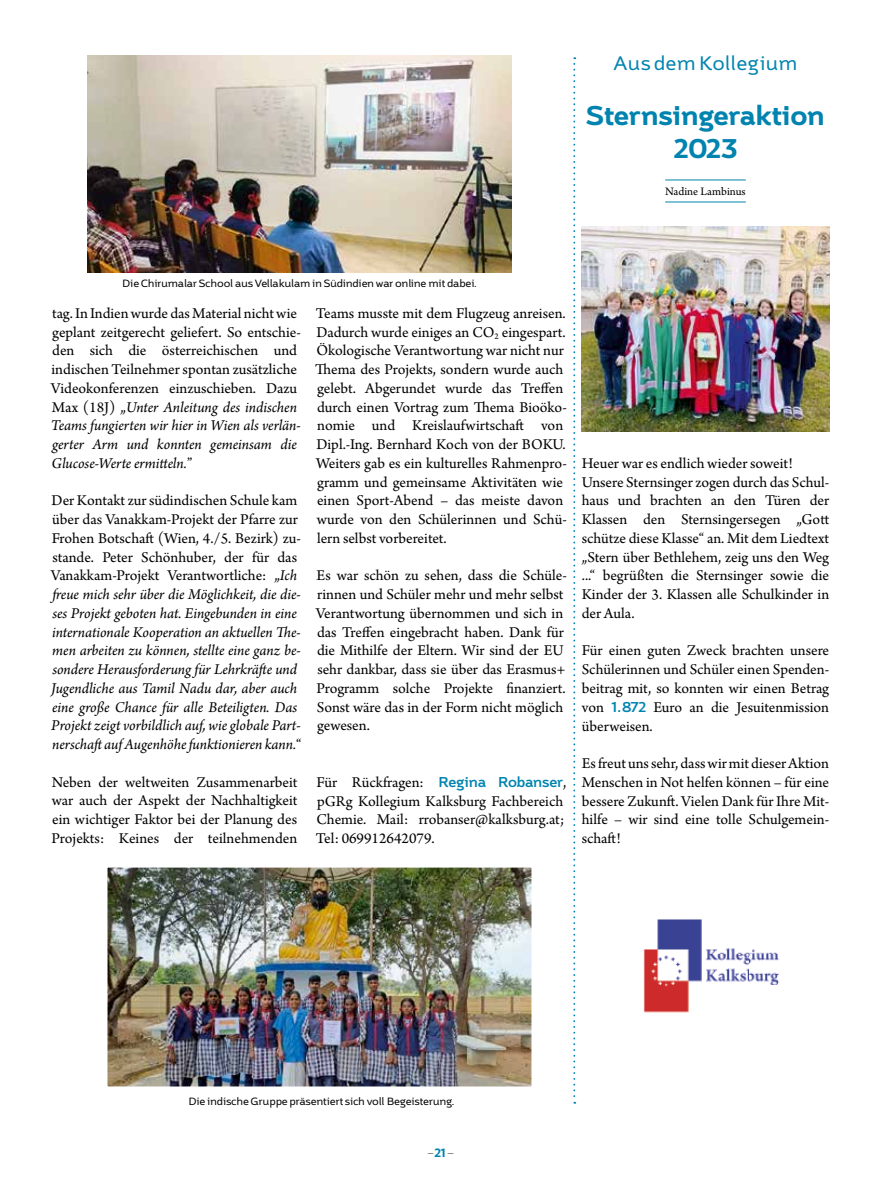
<style>
.page{position:relative;width:893px;height:1191px;background:#fff}
.page>*{position:absolute;margin:0;border:0;box-sizing:border-box;transform-origin:0 0}
.t1{font:900 27px/33px "Brisko Sans";letter-spacing:-.02em;color:#0084af;text-align:center}
.t2{font:19.5px "Brisko Sans";letter-spacing:-.015em;color:#0084af}
.t3{font:15.75px/18.8px "Arno Pro";color:#000}
.t4{font:italic 15.75px/18.8px "Arno Pro";letter-spacing:-.005em;color:#000}
.t5{font:12px "Arno Pro";color:#000}
.t6{font:italic 100 12px "Brisko Sans";color:#000}
.t7{font:10.5px "Brisko Sans";letter-spacing:-.04em;color:#000}
.s1{font-style:italic}
.s2{font-style:normal}
.s3{font-family:"Brisko Sans";font-weight:700;font-size:14.25px;color:#0084af}
.s4{font-weight:900;font-style:normal;color:#0084af}
</style>
<div class="page">
<hr style="left:665px;top:180px;width:81px;height:1px;background:#0084af">
<hr style="left:665px;top:202px;width:81px;height:1px;background:#0084af">
<img style="left:582px;top:226px;width:247px;height:205px">
<img style="left:88px;top:55px;width:424px;height:218px">
<img style="left:643px;top:919px;width:136px;height:94px">
<svg style="left:573px;top:57px;width:2px;height:1046px"></svg>
<img style="left:108px;top:868px;width:422px;height:217px">
<div style="left:105px;top:865px;width:428px;height:223px;border:2px solid #fff"></div>
<p class="t2" style="left:613px;top:51px;width:186px">Aus dem Kollegium</p>
<h1 class="t1" style="left:586px;top:99px;width:240px">Sternsingeraktion<br>2023</h1>
<p class="t5" style="left:665px;top:185px;width:82px">Nadine Lambinus</p>
<p class="t7" style="left:122px;top:277px;width:356px">Die Chirumalar School aus Vellakulam in Südindien war online mit dabei.</p>
<p class="t3" style="left:51px;top:305px;width:252px">tag. In Indien wurde das Material nicht wie geplant zeitgerecht geliefert. So entschie&shy;den sich die österreichischen und indischen Teilnehmer spontan zusätzliche Videokonferenzen einzuschieben. Dazu Max (18J) „<span class="s1">Unter Anleitung des indischen Teams fungierten wir hier in Wien als verlän&shy;gerter Arm und konnten gemeinsam die Glucose-Werte ermitteln.</span>”</p>
<p class="t4" style="left:51px;top:492px;width:252px"><span class="s2">Der Kontakt zur südindischen Schule kam über das Vanakkam-Projekt der Pfarre zur Frohen Botschaft (Wien, 4./5. Bezirk) zu&shy;stande. Peter Schönhuber, der für das Vanakkam-Projekt Verantwortliche: „</span>Ich freue mich sehr über die Möglichkeit, die die&shy;ses Projekt geboten hat. Eingebunden in eine internationale Kooperation an aktuellen The&shy;men arbeiten zu können, stellte eine ganz be&shy;sondere Herausforderung für Lehrkräfte und Jugendliche aus Tamil Nadu dar, aber auch eine große Chance für alle Beteiligten. Das Projekt zeigt vorbildlich auf, wie globale Part&shy;nerschaft auf Augenhöhe funktionieren kann.<span class="s2">“</span></p>
<p class="t3" style="left:52px;top:773px;width:247px;text-align:justify">Neben der weltweiten Zusammenarbeit war auch der Aspekt der Nachhaltigkeit ein wichtiger Faktor bei der Planung des Projekts: Keines der teilnehmenden</p>
<p class="t3" style="left:315px;top:305px;width:253px">Teams musste mit dem Flugzeug anreisen.<br>Dadurch wurde einiges an CO<sub>2</sub> eingespart.<br>Ökologische Verantwortung war nicht nur Thema des Projekts, sondern wurde auch gelebt. Abgerundet wurde das Treffen durch einen Vortrag zum Thema Bioöko&shy;nomie und Kreislaufwirtschaft von Dipl.-Ing. Bernhard Koch von der BOKU.<br>Weiters gab es ein kulturelles Rahmenpro&shy;gramm und gemeinsame Aktivitäten wie einen Sport-Abend – das meiste davon wurde von den Schülerinnen und Schü&shy;lern selbst vorbereitet.</p>
<p class="t3" style="left:316px;top:567px;width:253px">Es war schön zu sehen, dass die Schüle&shy;rinnen und Schüler mehr und mehr selbst Verantwortung übernommen und sich in das Treffen eingebracht haben. Dank für die Mithilfe der Eltern. Wir sind der EU sehr dankbar, dass sie über das Erasmus+ Programm solche Projekte finanziert.<br>Sonst wäre das in der Form nicht möglich gewesen.</p>
<p class="t3" style="left:316px;top:773px;width:252px">Für Rückfragen: <span class="s3">Regina Robanser</span>, pGRg Kollegium Kalksburg Fachbereich Chemie. Mail: rrobanser@kalksburg.at; Tel: 069912642079.</p>
<p class="t3" style="left:582px;top:455px;width:249px">Heuer war es endlich wieder soweit!<br>Unsere Sternsinger zogen durch das Schul&shy;haus und brachten an den Türen der Klassen den Sternsingersegen „Gott schütze diese Klasse“ an. Mit dem Liedtext „Stern über Bethlehem, zeig uns den Weg ...“ begrüßten die Sternsinger sowie die Kinder der 3. Klassen alle Schulkinder in der Aula.</p>
<p class="t3" style="left:582px;top:642px;width:249px;text-align:justify">Für einen guten Zweck brachten unsere Schülerinnen und Schüler einen Spenden&shy;beitrag mit, so konnten wir einen Betrag von <span class="s3">1.872</span> Euro an die Jesuitenmission überweisen.</p>
<p class="t3" style="left:582px;top:754px;width:249px;text-align:justify">Es freut uns sehr, dass wir mit dieser Aktion Menschen in Not helfen können – für eine bessere Zukunft. Vielen Dank für Ihre Mit&shy;hilfe – wir sind eine tolle Schulgemein&shy;schaft!</p>
<p class="t7" style="left:188px;top:1094px;width:268px">Die indische Gruppe präsentiert sich voll Begeisterung.</p>
<p class="t6" style="left:426px;top:1145px;width:30px">–<span class="s4">21</span>–</p>
</div>
